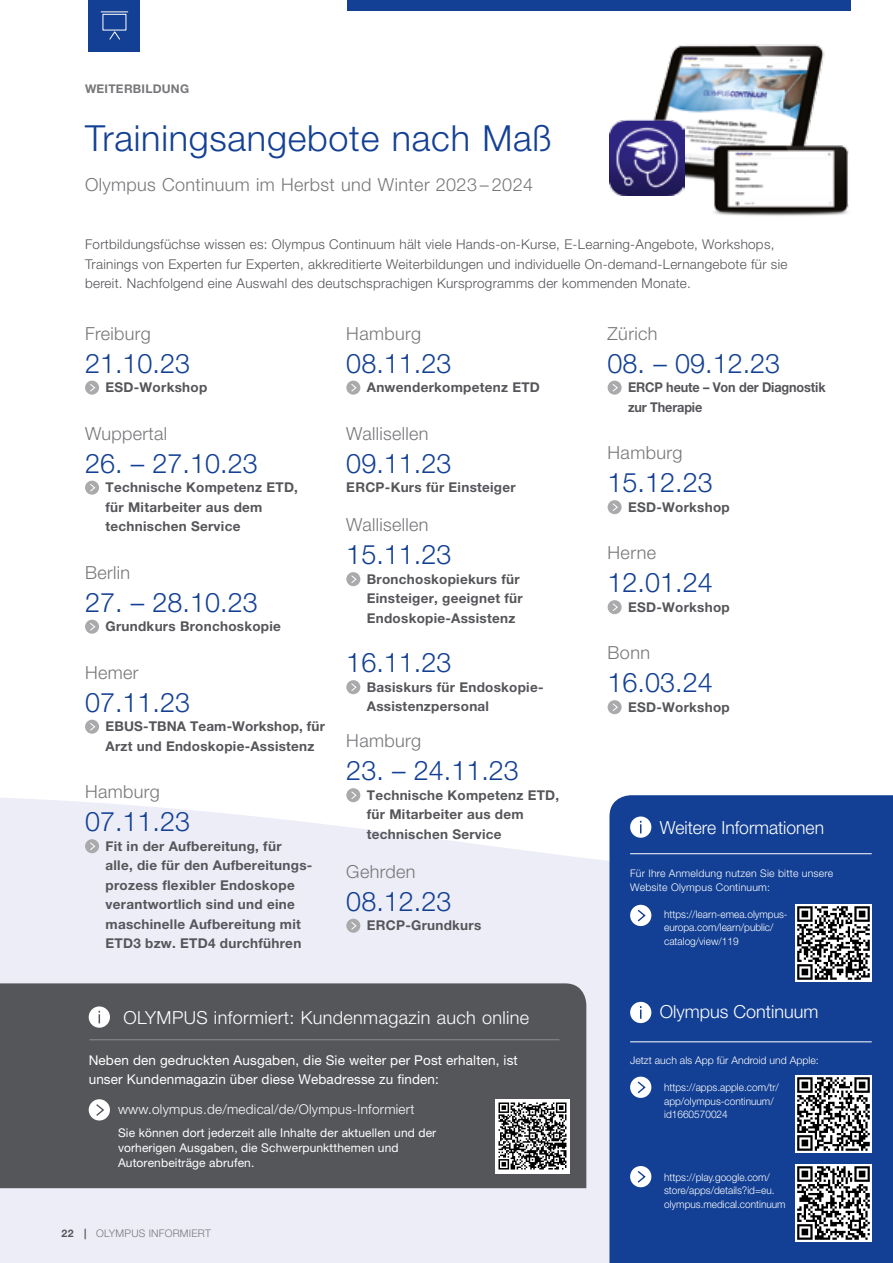
<style>
.page{position:relative;width:893px;height:1263px;background:#fff}
.page>*{position:absolute;margin:0;border:0;box-sizing:border-box;transform-origin:0 0}
.t1{font:300 36px "Helvetica Neue LT Pro";letter-spacing:.02em;color:#134094}
.t2{font:300 27px "Helvetica Neue LT Pro";color:#134094}
.t3{font:300 18px "Helvetica Neue LT Pro";letter-spacing:.02em;color:#77777b}
.t4{font:300 18px "Helvetica Neue LT Pro";letter-spacing:.02em;color:#fff}
.t5{font:300 18px "Helvetica Neue LT Pro";color:#fff}
.t6{font:700 13.5px/19.5px "Helvetica Neue LT Pro";letter-spacing:.02em;color:#55565a}
.t7{font:300 13.5px/19.5px "Helvetica Neue LT Pro";letter-spacing:.02em;color:#55565a}
.t8{font:13.5px/19.5px "Helvetica Neue LT Pro";letter-spacing:.01em;color:#fff}
.t9{font:300 13.5px "Helvetica Neue LT Pro";letter-spacing:.02em;color:#fff}
.t10{font:700 13.5px/19.5px "Helvetica Neue LT Pro";letter-spacing:-.01em;color:#55565a;scale:.94 1}
.t11{font:12px/15px "Helvetica Neue LT Pro";letter-spacing:.01em;color:#fff}
.t12{font:700 12px "Helvetica Neue LT Pro";letter-spacing:.02em;color:#77777b}
.t13{font:300 10.5px/13.5px "Helvetica Neue LT Pro";color:#fff;scale:.96 1}
.t14{font:300 10.5px/13.5px "Helvetica Neue LT Pro";letter-spacing:.02em;color:#fff}
.t15{font:300 10.5px "Helvetica Neue LT Pro";color:#fff}
.t16{font:300 10.5px "Helvetica Neue LT Pro";letter-spacing:.02em;color:#77777b}
.s1{font-weight:700;color:#55565a}
</style>
<div class="page">
<svg style="left:0;top:795px;width:609px;height:468px;background:#eeeef8"></svg>
<div style="left:85px;top:381px;width:14px;height:14px;background:#aaaaac;border-radius:50%"></div>
<svg style="left:90px;top:384px;width:5px;height:8px"></svg>
<div style="left:85px;top:481px;width:14px;height:14px;background:#aaaaac;border-radius:50%"></div>
<svg style="left:90px;top:484px;width:5px;height:8px"></svg>
<div style="left:85px;top:620px;width:14px;height:14px;background:#aaaaac;border-radius:50%"></div>
<svg style="left:90px;top:623px;width:5px;height:8px"></svg>
<div style="left:85px;top:720px;width:14px;height:14px;background:#aaaaac;border-radius:50%"></div>
<svg style="left:90px;top:723px;width:5px;height:8px"></svg>
<div style="left:85px;top:839px;width:14px;height:14px;background:#aaaaac;border-radius:50%"></div>
<svg style="left:90px;top:842px;width:5px;height:8px"></svg>
<div style="left:346px;top:381px;width:14px;height:14px;background:#aaaaac;border-radius:50%"></div>
<svg style="left:351px;top:384px;width:6px;height:8px"></svg>
<div style="left:346px;top:572px;width:14px;height:14px;background:#aaaaac;border-radius:50%"></div>
<svg style="left:351px;top:575px;width:6px;height:8px"></svg>
<div style="left:346px;top:680px;width:14px;height:14px;background:#aaaaac;border-radius:50%"></div>
<svg style="left:351px;top:683px;width:6px;height:8px"></svg>
<div style="left:346px;top:788px;width:14px;height:14px;background:#aaaaac;border-radius:50%"></div>
<svg style="left:351px;top:791px;width:6px;height:8px"></svg>
<div style="left:346px;top:919px;width:14px;height:14px;background:#aaaaac;border-radius:50%"></div>
<svg style="left:351px;top:922px;width:6px;height:8px"></svg>
<div style="left:608px;top:381px;width:14px;height:14px;background:#aaaaac;border-radius:50%"></div>
<svg style="left:612px;top:384px;width:6px;height:8px"></svg>
<div style="left:608px;top:500px;width:14px;height:14px;background:#aaaaac;border-radius:50%"></div>
<svg style="left:612px;top:503px;width:6px;height:8px"></svg>
<div style="left:608px;top:600px;width:14px;height:14px;background:#aaaaac;border-radius:50%"></div>
<svg style="left:612px;top:603px;width:6px;height:8px"></svg>
<div style="left:608px;top:700px;width:14px;height:14px;background:#aaaaac;border-radius:50%"></div>
<svg style="left:612px;top:703px;width:6px;height:8px"></svg>
<div style="left:609px;top:795px;width:284px;height:468px;background:#134094"></div>
<div style="left:630px;top:816px;width:21px;height:22px;background:#fff;border-radius:50%"></div>
<div style="left:630px;top:1002px;width:21px;height:21px;background:#fff;border-radius:50%"></div>
<svg style="left:640px;top:1006px;width:1px;height:13px"></svg>
<div style="left:630px;top:1077px;width:21px;height:21px;background:#fff;border-radius:50%"></div>
<svg style="left:637px;top:1081px;width:9px;height:13px"></svg>
<div style="left:630px;top:905px;width:21px;height:21px;background:#fff;border-radius:50%"></div>
<svg style="left:637px;top:909px;width:9px;height:13px"></svg>
<div style="left:630px;top:1166px;width:21px;height:21px;background:#fff;border-radius:50%"></div>
<svg style="left:637px;top:1171px;width:9px;height:12px"></svg>
<hr style="left:630px;top:853px;width:242px;height:1px;background:#fff">
<hr style="left:630px;top:1041px;width:242px;height:1px;background:#fff">
<div style="left:0;top:983px;width:586px;height:205px;background:#55565a"></div>
<svg style="left:89px;top:1006px;width:21px;height:22px"></svg>
<hr style="left:89px;top:1039px;width:470px;height:1px;background:#fff">
<div style="left:495px;top:1099px;width:74px;height:74px;background:#fff"></div>
<img style="left:498px;top:1102px;width:69px;height:68px">
<div style="left:89px;top:1099px;width:21px;height:21px;background:#fff;border-radius:50%"></div>
<svg style="left:96px;top:1104px;width:8px;height:12px"></svg>
<img style="left:795px;top:1075px;width:77px;height:77px">
<img style="left:795px;top:905px;width:77px;height:76px">
<img style="left:795px;top:1165px;width:77px;height:76px">
<img style="left:636px;top:44px;width:213px;height:172px">
<div style="left:347px;top:0;width:503px;height:11px;background:#134094"></div>
<div style="left:89px;top:0;width:51px;height:51px;background:#134094"></div>
<svg style="left:100px;top:11px;width:29px;height:29px"></svg>
<img style="left:609px;top:120px;width:75px;height:76px">
<p class="t12" style="left:85px;top:81px;width:106px">WEITERBILDUNG</p>
<h1 class="t1" style="left:85px;top:116px;width:468px">Trainingsangebote nach Maß</h1>
<h3 class="t3" style="left:85px;top:173px;width:449px">Olympus Continuum im Herbst und Winter 2023 – 2024</h3>
<p class="t7" style="left:85px;top:234px;width:704px">Fortbildungsfüchse wissen es: Olympus Continuum hält viele Hands-on-Kurse, E-Learning-Angebote, Workshops,<br>Trainings von Experten fur Experten, akkreditierte Weiterbildungen und individuelle On-demand-Lernangebote für sie bereit. Nachfolgend eine Auswahl des deutschsprachigen Kursprogramms der kommenden Monate.</p>
<h3 class="t3" style="left:85px;top:322px;width:67px">Freiburg</h3>
<h2 class="t2" style="left:85px;top:347px;width:107px">21.10.23</h2>
<p class="t6" style="left:106px;top:377px;width:103px">ESD-Workshop</p>
<h3 class="t3" style="left:85px;top:422px;width:84px">Wuppertal</h3>
<h2 class="t2" style="left:85px;top:447px;width:174px">26. – 27.10.23</h2>
<p class="t6" style="left:106px;top:477px;width:194px">Technische Kompetenz ETD, für Mitarbeiter aus dem technischen Service</p>
<h3 class="t3" style="left:85px;top:561px;width:47px">Berlin</h3>
<h2 class="t2" style="left:85px;top:586px;width:174px">27. – 28.10.23</h2>
<p class="t6" style="left:106px;top:617px;width:177px">Grundkurs Bronchoskopie</p>
<h3 class="t3" style="left:85px;top:661px;width:55px">Hemer</h3>
<h2 class="t2" style="left:85px;top:686px;width:107px">07.11.23</h2>
<p class="t6" style="left:106px;top:717px;width:221px">EBUS-TBNA Team-Workshop, für<br>Arzt und Endoskopie-Assistenz</p>
<h3 class="t3" style="left:85px;top:781px;width:76px">Hamburg</h3>
<h2 class="t2" style="left:85px;top:805px;width:107px">07.11.23</h2>
<p class="t6" style="left:106px;top:836px;width:207px">Fit in der Aufbereitung, für alle, die für den Aufbereitungs&shy;prozess flexibler Endoskope verantwortlich sind und eine maschinelle Aufbereitung mit<br>ETD3 bzw. ETD4 durchführen</p>
<h3 class="t3" style="left:346px;top:322px;width:76px">Hamburg</h3>
<h2 class="t2" style="left:346px;top:347px;width:107px">08.11.23</h2>
<p class="t6" style="left:367px;top:377px;width:175px">Anwenderkompetenz ETD</p>
<h3 class="t3" style="left:346px;top:422px;width:84px">Wallisellen</h3>
<h2 class="t2" style="left:346px;top:447px;width:107px">09.11.23</h2>
<p class="t6" style="left:346px;top:477px;width:171px">ERCP-Kurs für Einsteiger</p>
<h3 class="t3" style="left:346px;top:514px;width:84px">Wallisellen</h3>
<h2 class="t2" style="left:346px;top:538px;width:107px">15.11.23</h2>
<p class="t6" style="left:367px;top:569px;width:157px">Bronchoskopiekurs für<br>Einsteiger, geeignet für<br>Endoskopie-Assistenz</p>
<h2 class="t2" style="left:346px;top:646px;width:107px">16.11.23</h2>
<p class="t6" style="left:367px;top:677px;width:178px">Basiskurs für Endoskopie-<br>Assistenzpersonal</p>
<h3 class="t3" style="left:346px;top:730px;width:76px">Hamburg</h3>
<h2 class="t2" style="left:346px;top:754px;width:174px">23. – 24.11.23</h2>
<p class="t6" style="left:367px;top:785px;width:194px">Technische Kompetenz ETD, für Mitarbeiter aus dem technischen Service</p>
<h3 class="t3" style="left:346px;top:860px;width:71px">Gehrden</h3>
<h2 class="t2" style="left:346px;top:885px;width:107px">08.12.23</h2>
<p class="t6" style="left:367px;top:915px;width:116px">ERCP-Grundkurs</p>
<h3 class="t4" style="left:124px;top:1006px;width:407px">OLYMPUS informiert: Kundenmagazin auch online</h3>
<p class="t8" style="left:89px;top:1050px;width:431px">Neben den gedruckten Ausgaben, die Sie weiter per Post erhalten, ist unser Kundenmagazin über diese Webadresse zu finden:</p>
<p class="t9" style="left:118px;top:1101px;width:298px">www.olympus.de/medical/de/Olympus-Informiert</p>
<p class="t11" style="left:118px;top:1125px;width:320px">Sie können dort jederzeit alle Inhalte der aktuellen und der vorherigen Ausgaben, die Schwerpunktthemen und<br>Autorenbeiträge abrufen.</p>
<p class="t16" style="left:62px;top:1227px;width:151px"><span class="s1">22 |</span> OLYMPUS INFORMIERT</p>
<h3 class="t3" style="left:608px;top:322px;width:51px">Zürich</h3>
<h2 class="t2" style="left:608px;top:347px;width:174px">08. – 09.12.23</h2>
<p class="t10" style="left:628px;top:377px;width:212px">ERCP heute – Von der Diagnostik zur Therapie</p>
<h3 class="t3" style="left:608px;top:442px;width:76px">Hamburg</h3>
<h2 class="t2" style="left:608px;top:466px;width:107px">15.12.23</h2>
<p class="t6" style="left:628px;top:497px;width:103px">ESD-Workshop</p>
<h3 class="t3" style="left:608px;top:542px;width:50px">Herne</h3>
<h2 class="t2" style="left:608px;top:566px;width:107px">12.01.24</h2>
<p class="t6" style="left:628px;top:597px;width:103px">ESD-Workshop</p>
<h3 class="t3" style="left:608px;top:642px;width:44px">Bonn</h3>
<h2 class="t2" style="left:608px;top:666px;width:107px">16.03.24</h2>
<p class="t6" style="left:628px;top:697px;width:103px">ESD-Workshop</p>
<h3 class="t5" style="left:660px;top:816px;width:166px">Weitere Informationen</h3>
<p class="t14" style="left:630px;top:866px;width:205px">Für Ihre Anmeldung nutzen Sie bitte unsere<br>Website Olympus Continuum:</p>
<p class="t13" style="left:664px;top:907px;width:130px">https://learn-emea.olympus&shy;europa.com/learn/public/ catalog/view/119</p>
<h3 class="t5" style="left:660px;top:1000px;width:160px">Olympus Continuum</h3>
<p class="t15" style="left:630px;top:1054px;width:190px">Jetzt auch als App für Android und Apple:</p>
<p class="t13" style="left:664px;top:1080px;width:121px">https://apps.apple.com/tr/ app/olympus-continuum/ id1660570024</p>
<p class="t13" style="left:664px;top:1170px;width:128px">https://play.google.com/ store/apps/details?id=eu. olympus.medical.continuum</p>
</div>
